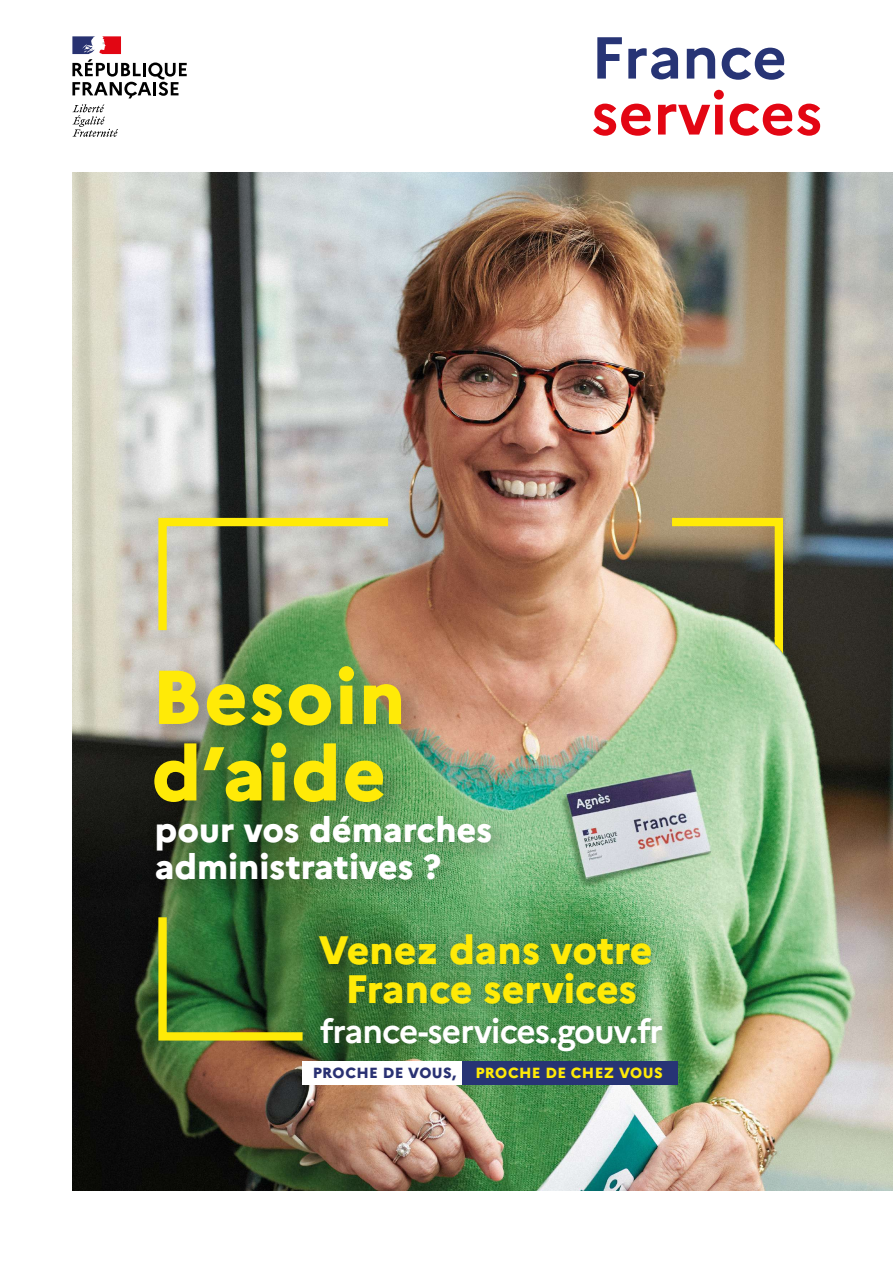
<style>
.page{position:relative;width:893px;height:1263px;background:#fff}
.page>*{position:absolute;margin:0;border:0;box-sizing:border-box;transform-origin:0 0}
.t1{font:800 76.05px/76.5px "Marianne";letter-spacing:.02em;color:#ffea07}
.t2{font:700 59.1px "Marianne";color:#e30613}
.t3{font:700 59.1px "Marianne";color:#273475}
.t4{font:800 39.6px/39.6px "Marianne";color:#ffea07;text-align:center}
.t5{font:800 34.65px/36.8px "Marianne";color:#fff}
.t6{font:700 33.45px "Marianne";letter-spacing:-.025em;color:#fff}
.t7{font:800 14.7px "Marianne";letter-spacing:.025em;color:#ffea07}
.t8{font:800 14.7px "Marianne";letter-spacing:.025em;color:#293173}
</style>
<div class="page">
<svg style="left:72px;top:104px;width:46px;height:33px"></svg>
<svg style="left:72px;top:36px;width:115px;height:62px"></svg>
<img style="left:72px;top:172px;width:821px;height:1019px">
<img style="left:134px;top:642px;width:333px;height:216px">
<div style="left:462px;top:1061px;width:216px;height:23px;background:#273475"></div>
<div style="left:303px;top:1061px;width:159px;height:23px;background:#fff"></div>
<img style="left:138px;top:796px;width:394px;height:122px">
<svg style="left:154px;top:909px;width:145px;height:136px;background:#446f2a"></svg>
<svg style="left:154px;top:514px;width:242px;height:124px;background:#a2a17e"></svg>
<svg style="left:664px;top:514px;width:123px;height:140px;background:#848256"></svg>
<img style="left:299px;top:1040px;width:385px;height:33px">
<img style="left:289px;top:903px;width:397px;height:137px">
<h2 class="t3" style="left:591px;top:12px;width:197px">France</h2>
<h2 class="t2" style="left:591px;top:68px;width:233px">services</h2>
<h1 class="t1" style="left:152px;top:652px;width:255px">Besoin d’aide</h1>
<p class="t5" style="left:155px;top:809px;width:339px">pour vos démarches administratives ?</p>
<p class="t4" style="left:319px;top:926px;width:335px">Venez dans votre<br>France services</p>
<p class="t6" style="left:320px;top:1005px;width:345px">france-services.gouv.fr</p>
<p class="t8" style="left:313px;top:1061px;width:145px">PROCHE DE VOUS,</p>
<p class="t7" style="left:475px;top:1061px;width:189px">PROCHE DE CHEZ VOUS</p>
</div>
